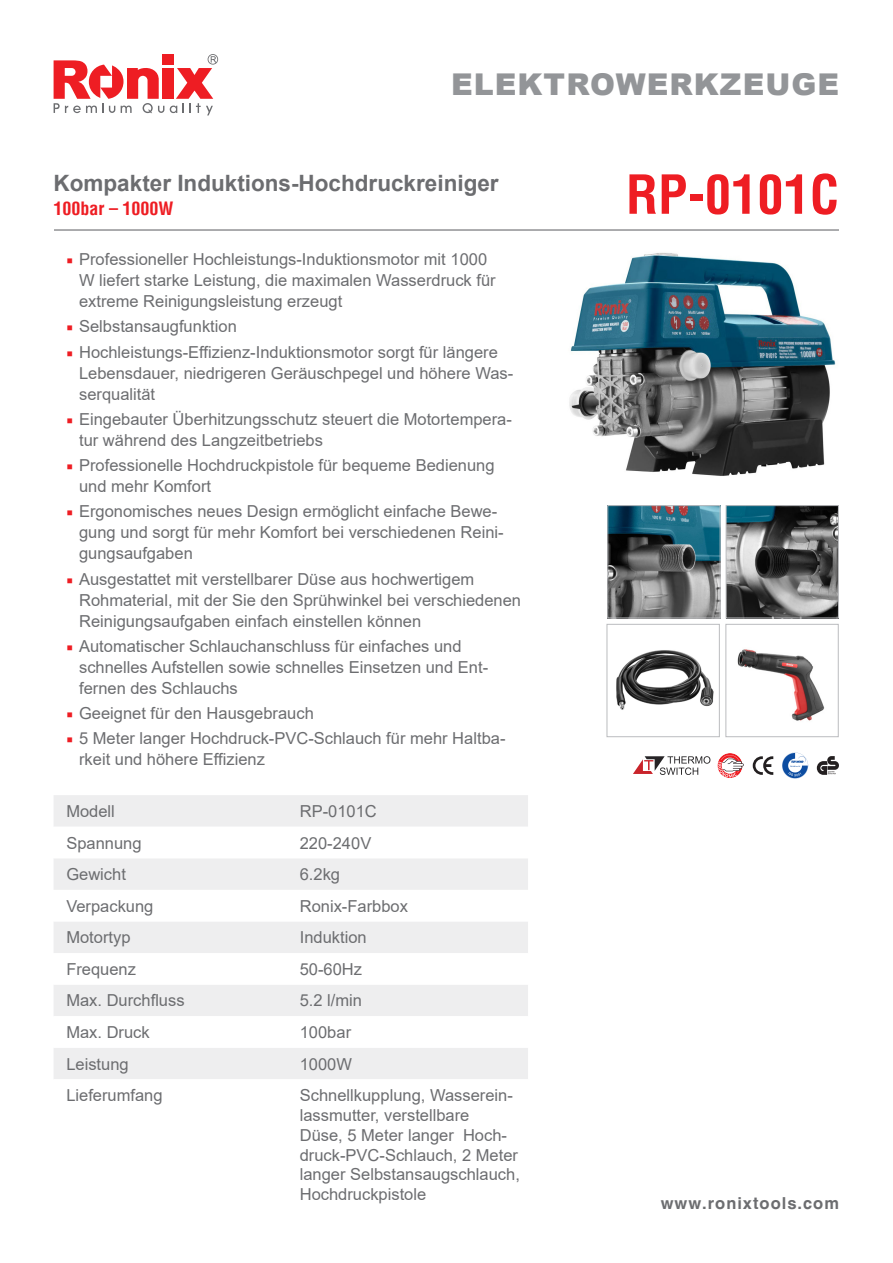
<style>
.page{position:relative;width:893px;height:1263px;background:#fff}
.page>*{position:absolute;margin:0;border:0;box-sizing:border-box;transform-origin:0 0}
.t1{font:700 condensed 52.5px "Helvetica LT";color:#ee1d23}
.t2{font:900 30px "Arial";letter-spacing:.035em;color:#939598}
.t3{font:700 22.5px "Arial";color:#6c6d70}
.t4{font:700 condensed 18px "Helvetica LT";color:#ee1d23}
.t5{font:16.5px/21px "Arial";color:#6c6d70}
.t6{font:700 16.5px "Helvetica CE";letter-spacing:.06em;color:#6c6d70}
.s1{font-family:"Minion Pro";color:#ee1d23}
</style>
<div class="page">
<svg style="left:170px;top:54px;width:48px;height:61px"></svg>
<div style="left:162px;top:68px;width:11px;height:31px;background:#ee1d23"></div>
<svg style="left:54px;top:60px;width:110px;height:53px"></svg>
<div style="left:162px;top:54px;width:11px;height:11px;background:#ee1d23"></div>
<div style="left:54px;top:795px;width:474px;height:31px;background:#eeeeef"></div>
<svg style="left:54px;top:859px;width:474px;height:220px;fill:#eeeeef"></svg>
<hr style="left:54px;top:229px;width:785px;height:2px;background:#6c6d70">
<img style="left:569px;top:253px;width:267px;height:223px">
<img style="left:609px;top:507px;width:110px;height:109px">
<div style="left:607px;top:505px;width:114px;height:113px;border:1px solid #bcbdc0"></div>
<img style="left:728px;top:507px;width:109px;height:109px">
<div style="left:726px;top:505px;width:113px;height:113px;border:1px solid #bcbdc0"></div>
<img style="left:737px;top:649px;width:88px;height:72px">
<div style="left:725px;top:624px;width:114px;height:113px;border:1px solid #bcbdc0"></div>
<img style="left:616px;top:650px;width:98px;height:60px">
<div style="left:606px;top:624px;width:114px;height:113px;border:1px solid #bcbdc0"></div>
<svg style="left:633px;top:756px;width:77px;height:19px"></svg>
<svg style="left:782px;top:752px;width:26px;height:27px"></svg>
<svg style="left:782px;top:753px;width:26px;height:25px"></svg>
<svg style="left:717px;top:753px;width:27px;height:25px"></svg>
<svg style="left:753px;top:756px;width:20px;height:19px"></svg>
<svg style="left:817px;top:756px;width:22px;height:19px"></svg>
<p class="t2" style="left:451px;top:63px;width:389px">ELEKTROWERKZEUGE</p>
<p class="t3" style="left:54px;top:167px;width:447px">Kompakter Induktions-Hochdruckreiniger</p>
<p class="t4" style="left:54px;top:197px;width:121px">100bar – 1000W</p>
<p class="t5" style="left:79px;top:249px;width:418px;text-indent:-13px"><span class="s1">■</span> Professioneller Hochleistungs-Induktionsmotor mit 1000<br>W liefert starke Leistung, die maximalen Wasserdruck für extreme Reinigungsleistung erzeugt</p>
<p class="t5" style="left:66px;top:316px;width:172px"><span class="s1">■</span> Selbstansaugfunktion</p>
<p class="t5" style="left:79px;top:341px;width:436px;text-indent:-13px"><span class="s1">■</span> Hochleistungs-Effizienz-Induktionsmotor sorgt für längere<br>Lebensdauer, niedrigeren Geräuschpegel und höhere Was&shy;serqualität</p>
<p class="t5" style="left:79px;top:408px;width:434px;text-indent:-13px"><span class="s1">■</span> Eingebauter Überhitzungsschutz steuert die Motortempera&shy;tur während des Langzeitbetriebs</p>
<p class="t5" style="left:79px;top:455px;width:417px;text-indent:-13px"><span class="s1">■</span> Professionelle Hochdruckpistole für bequeme Bedienung und mehr Komfort</p>
<p class="t5" style="left:79px;top:501px;width:426px;text-indent:-13px"><span class="s1">■</span> Ergonomisches neues Design ermöglicht einfache Bewe&shy;gung und sorgt für mehr Komfort bei verschiedenen Reini&shy;gungsaufgaben</p>
<p class="t5" style="left:79px;top:568px;width:444px;text-indent:-13px"><span class="s1">■</span> Ausgestattet mit verstellbarer Düse aus hochwertigem<br>Rohmaterial, mit der Sie den Sprühwinkel bei verschiedenen<br>Reinigungsaufgaben einfach einstellen können</p>
<p class="t5" style="left:79px;top:635px;width:411px;text-indent:-13px"><span class="s1">■</span> Automatischer Schlauchanschluss für einfaches und schnelles Aufstellen sowie schnelles Einsetzen und Ent&shy;fernen des Schlauchs</p>
<p class="t5" style="left:66px;top:703px;width:249px"><span class="s1">■</span> Geeignet für den Hausgebrauch</p>
<p class="t5" style="left:79px;top:728px;width:428px;text-indent:-13px"><span class="s1">■</span> 5 Meter langer Hochdruck-PVC-Schlauch für mehr Haltba&shy;rkeit und höhere Effizienz</p>
<p class="t5" style="left:66px;top:800px;width:50px">Modell</p>
<p class="t5" style="left:300px;top:800px;width:79px">RP-0101C</p>
<p class="t5" style="left:66px;top:832px;width:77px">Spannung</p>
<p class="t5" style="left:300px;top:832px;width:73px">220-240V</p>
<p class="t5" style="left:66px;top:864px;width:61px">Gewicht</p>
<p class="t5" style="left:300px;top:864px;width:42px">6.2kg</p>
<p class="t5" style="left:66px;top:895px;width:89px">Verpackung</p>
<p class="t5" style="left:300px;top:895px;width:110px">Ronix-Farbbox</p>
<p class="t5" style="left:66px;top:927px;width:66px">Motortyp</p>
<p class="t5" style="left:300px;top:927px;width:68px">Induktion</p>
<p class="t5" style="left:66px;top:958px;width:71px">Frequenz</p>
<p class="t5" style="left:300px;top:958px;width:64px">50-60Hz</p>
<p class="t5" style="left:66px;top:990px;width:120px">Max. Durchfluss</p>
<p class="t5" style="left:300px;top:990px;width:64px">5.2 l/min</p>
<p class="t5" style="left:66px;top:1021px;width:85px">Max. Druck</p>
<p class="t5" style="left:300px;top:1021px;width:53px">100bar</p>
<p class="t5" style="left:66px;top:1053px;width:64px">Leistung</p>
<p class="t5" style="left:300px;top:1053px;width:54px">1000W</p>
<p class="t5" style="left:66px;top:1085px;width:98px">Lieferumfang</p>
<p class="t5" style="left:300px;top:1085px;width:222px;line-height:19.8px">Schnellkupplung, Wasserein&shy;lassmutter, verstellbare<br>Düse, 5 Meter langer Hoch&shy;druck-PVC-Schlauch, 2 Meter langer Selbstansaugschlauch,<br>Hochdruckpistole</p>
<p class="t1" style="left:626px;top:162px;width:214px">RP-0101C</p>
<p class="t6" style="left:661px;top:1193px;width:180px">www.ronixtools.com</p>
</div>
